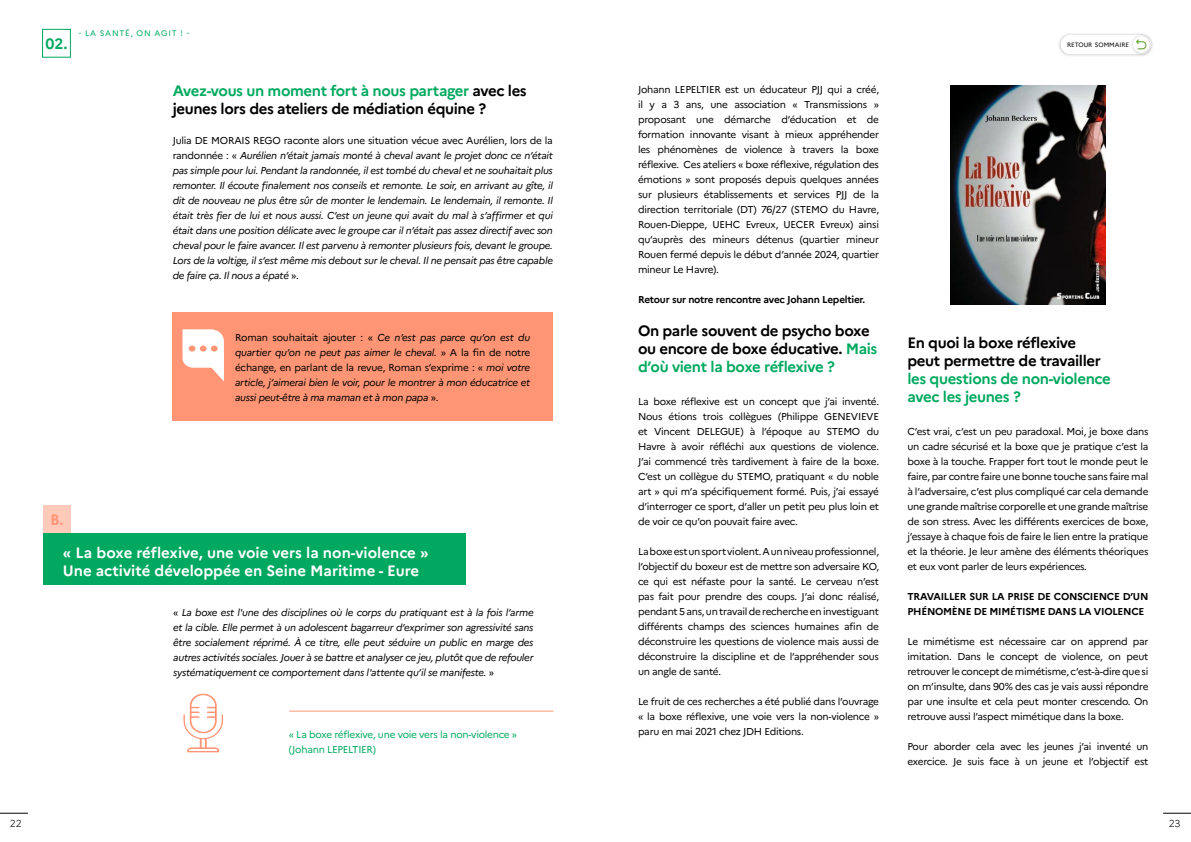
<style>
.page{position:relative;width:1191px;height:842px;background:#fff}
.page>*{position:absolute;margin:0;border:0;box-sizing:border-box;transform-origin:0 0}
.t1{font:700 15px/18px "Marianne";letter-spacing:-.025em;color:#000}
.t2{font:700 15px/18px "Marianne";color:#fff}
.t3{font:700 15px/18px "Marianne";letter-spacing:-.025em;color:#00a95f}
.t4{font:700 15px "Marianne";color:#ff9575}
.t5{font:10px/15px "Marianne";letter-spacing:-.025em;color:#000;text-align:justify}
.t6{font:italic 10px/15px "Marianne";letter-spacing:-.025em;color:#000;text-align:justify}
.t7{font:700 10px/15px "Marianne";letter-spacing:-.025em;color:#000}
.t8{font:10px/15px "Marianne";letter-spacing:-.025em;color:#00a95f}
.t9{font:300 10px "Marianne";color:#000}
.t10{font:8px "Marianne";letter-spacing:.1em;color:#00a95f}
.t11{font:6.3px "Marianne";color:#000}
.s1{color:#00a95f}
.s2{font-style:normal}
</style>
<div class="page">
<div style="left:173px;top:313px;width:380px;height:108px;background:#ff9575"></div>
<div style="left:43px;top:533px;width:422px;height:52px;background:#00a95f"></div>
<div style="left:43px;top:505px;width:28px;height:28px;background:#ffcaba"></div>
<div style="left:42px;top:29px;width:29px;height:29px;border:1px solid #00a95f"></div>
<hr style="left:289px;top:711px;width:264px;height:1px;background:#ff9575">
<svg style="left:182px;top:329px;width:42px;height:52px"></svg>
<svg style="left:183px;top:693px;width:40px;height:60px"></svg>
<img style="left:950px;top:85px;width:155px;height:220px">
<svg style="left:1163px;top:813px;width:28px;height:1px"></svg>
<svg style="left:0;top:813px;width:28px;height:1px"></svg>
<div style="left:1057px;top:32px;width:97px;height:25px;background:#000;opacity:.23"></div>
<div style="left:1060px;top:35px;width:91px;height:19px;background:#fff;border-radius:10px"></div>
<div style="left:1130px;top:33px;width:22px;height:23px;background:#000;opacity:.23"></div>
<svg style="left:1132px;top:36px;width:17px;height:17px"></svg>
<svg style="left:1136px;top:39px;width:10px;height:10px"></svg>
<h1 class="t3" style="left:45px;top:35px;width:23px">02.</h1>
<p class="t10" style="left:79px;top:28px;width:112px">- LA SANTÉ, ON AGIT ! -</p>
<h1 class="t1" style="left:173px;top:82px;width:355px"><span class="s1">Avez-vous un moment fort à nous partager</span> avec les jeunes lors des ateliers de médiation équine ?</h1>
<p class="t6" style="left:173px;top:133px;width:382px"><span class="s2">Julia DE MORAIS REGO raconte alors une situation vécue avec Aurélien, lors de la randonnée : «</span> Aurélien n’était jamais monté à cheval avant le projet donc ce n’était pas simple pour lui. Pendant la randonnée, il est tombé du cheval et ne souhaitait plus remonter. Il écoute finalement nos conseils et remonte. Le soir, en arrivant au gîte, il dit de nouveau ne plus être sûr de monter le lendemain. Le lendemain, il remonte. Il était très fier de lui et nous aussi. C’est un jeune qui avait du mal à s’affirmer et qui était dans une position délicate avec le groupe car il n’était pas assez directif avec son cheval pour le faire avancer. Il est parvenu à remonter plusieurs fois, devant le groupe.<br>Lors de la voltige, il s’est même mis debout sur le cheval. Il ne pensait pas être capable de faire ça. Il nous a épaté <span class="s2">».</span></p>
<p class="t6" style="left:235px;top:330px;width:297px"><span class="s2">Roman souhaitait ajouter : «</span> Ce n’est pas parce qu’on est du quartier qu’on ne peut pas aimer le cheval. <span class="s2">» A la fin de notre échange, en parlant de la revue, Roman s’exprime : «</span> moi votre article, j’aimerai bien le voir, pour le montrer à mon éducatrice et aussi peut-être à ma maman et à mon papa <span class="s2">».</span></p>
<h1 class="t4" style="left:50px;top:510px;width:15px">B.</h1>
<h1 class="t2" style="left:63px;top:544px;width:367px">« La boxe réflexive, une voie vers la non-violence »<br>Une activité développée en Seine Maritime - Eure</h1>
<p class="t6" style="left:173px;top:604px;width:362px"><span class="s2">«</span> La boxe est l'une des disciplines où le corps du pratiquant est à la fois l’arme et la cible. Elle permet à un adolescent bagarreur d’exprimer son agressivité sans être socialement réprimé. À ce titre, elle peut séduire un public en marge des autres activités sociales. Jouer à se battre et analyser ce jeu, plutôt que de refouler systématiquement ce comportement dans l'attente qu’il se manifeste. <span class="s2">»</span></p>
<p class="t8" style="left:289px;top:727px;width:230px">« La boxe réflexive, une voie vers la non-violence » (Johann LEPELTIER)</p>
<p class="t5" style="left:638px;top:81px;width:242px">Johann LEPELTIER est un éducateur PJJ qui a créé, il y a 3 ans, une association « Transmissions » proposant une démarche d’éducation et de formation innovante visant à mieux appréhender les phénomènes de violence à travers la boxe réflexive. Ces ateliers « boxe réflexive, régulation des émotions » sont proposés depuis quelques années sur plusieurs établissements et services PJJ de la direction territoriale (DT) 76/27 (STEMO du Havre, Rouen-Dieppe, UEHC Evreux, UECER Evreux) ainsi qu’auprès des mineurs détenus (quartier mineur Rouen fermé depuis le début d’année 2024, quartier mineur Le Havre).</p>
<p class="t7" style="left:638px;top:291px;width:229px">Retour sur notre rencontre avec Johann Lepeltier.</p>
<h1 class="t1" style="left:638px;top:321px;width:241px">On parle souvent de psycho boxe ou encore de boxe éducative. <span class="s1">Mais d’où vient la boxe réflexive ?</span></h1>
<p class="t5" style="left:638px;top:393px;width:242px">La boxe réflexive est un concept que j’ai inventé.<br>Nous étions trois collègues (Philippe GENEVIEVE et Vincent DELEGUE) à l’époque au STEMO du Havre à avoir réfléchi aux questions de violence.<br>J’ai commencé très tardivement à faire de la boxe.<br>C’est un collègue du STEMO, pratiquant « du noble art » qui m’a spécifiquement formé. Puis, j’ai essayé d’interroger ce sport, d’aller un petit peu plus loin et de voir ce qu’on pouvait faire avec.</p>
<p class="t5" style="left:638px;top:543px;width:242px">La boxe est un sport violent. A un niveau professionnel, l’objectif du boxeur est de mettre son adversaire KO, ce qui est néfaste pour la santé. Le cerveau n’est pas fait pour prendre des coups. J’ai donc réalisé, pendant 5 ans, un travail de recherche en investiguant différents champs des sciences humaines afin de déconstruire les questions de violence mais aussi de déconstruire la discipline et de l’appréhender sous un angle de santé.</p>
<p class="t5" style="left:638px;top:693px;width:242px">Le fruit de ces recherches a été publié dans l’ouvrage « la boxe réflexive, une voie vers la non-violence » paru en mai 2021 chez JDH Editions.</p>
<p class="t11" style="left:1067px;top:41px;width:64px">RETOUR SOMMAIRE</p>
<h1 class="t1" style="left:907px;top:334px;width:195px">En quoi la boxe réflexive peut permettre de travailler</h1>
<h1 class="t3" style="left:907px;top:370px;width:205px">les questions de non-violence avec les jeunes ?</h1>
<p class="t5" style="left:907px;top:424px;width:242px">C’est vrai, c’est un peu paradoxal. Moi, je boxe dans un cadre sécurisé et la boxe que je pratique c’est la boxe à la touche. Frapper fort tout le monde peut le faire, par contre faire une bonne touche sans faire mal à l’adversaire, c’est plus compliqué car cela demande une grande maîtrise corporelle et une grande maîtrise de son stress. Avec les différents exercices de boxe, j’essaye à chaque fois de faire le lien entre la pratique et la théorie. Je leur amène des éléments théoriques et eux vont parler de leurs expériences.</p>
<p class="t7" style="left:907px;top:589px;width:242px">TRAVAILLER SUR LA PRISE DE CONSCIENCE D’UN<br>PHÉNOMÈNE DE MIMÉTISME DANS LA VIOLENCE</p>
<p class="t5" style="left:907px;top:634px;width:242px">Le mimétisme est nécessaire car on apprend par imitation. Dans le concept de violence, on peut retrouver le concept de mimétisme, c’est-à-dire que si on m’insulte, dans 90% des cas je vais aussi répondre par une insulte et cela peut monter crescendo. On retrouve aussi l’aspect mimétique dans la boxe.</p>
<p class="t5" style="left:907px;top:739px;width:242px">Pour aborder cela avec les jeunes j’ai inventé un exercice. Je suis face à un jeune et l’objectif est</p>
<p class="t9" style="left:10px;top:818px;width:13px">22</p>
<p class="t9" style="left:1168px;top:818px;width:13px">23</p>
</div>
